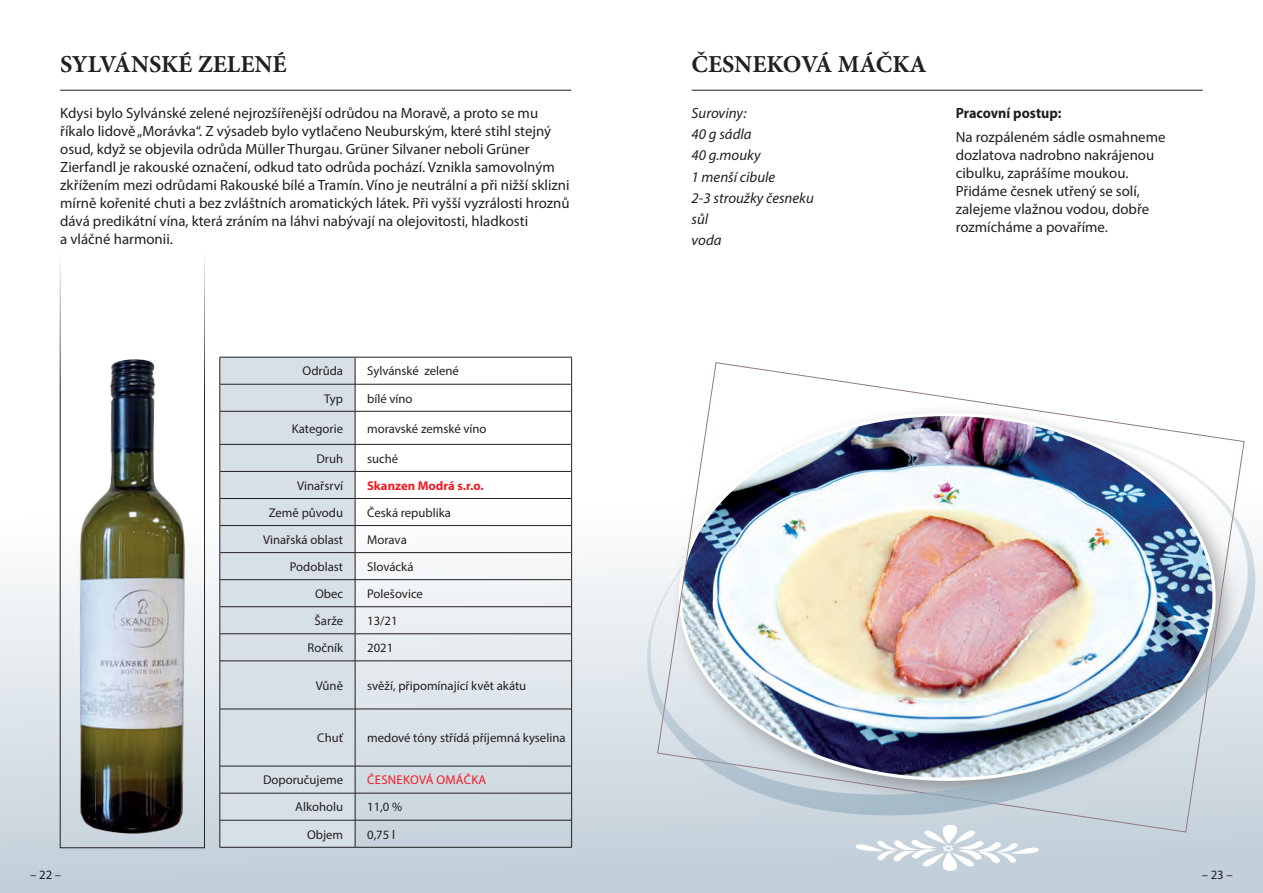
<style>
.page{position:relative;width:1263px;height:893px;background:#fff}
.page>*{position:absolute;margin:0;border:0;box-sizing:border-box;transform-origin:0 0}
.t1{font:700 24.45px "Minion Pro";letter-spacing:-.01em;color:#231f20}
.t2{font:14.85px/18px "Myriad Pro";color:#231f20}
.t3{font:italic 14.85px/21.1px "Myriad Pro";color:#231f20}
.t4{font:700 14.85px "Myriad Pro";color:#231f20;scale:.95 1}
.t5{font:12.75px "Myriad Pro";color:#231f20}
.t6{font:700 12.75px "Myriad Pro";color:#ee1d23}
.t7{font:12.75px "Myriad Pro";color:#ee1d23}
</style>
<div class="page">
<div style="left:0;top:455px;width:1263px;height:438px;background:linear-gradient(to bottom,#fff,#bfcdd7)"></div>
<svg style="left:855px;top:840px;width:184px;height:31px"></svg>
<img style="left:56px;top:348px;width:155px;height:494px">
<hr style="left:692px;top:90px;width:511px;height:1px;background:#231f20">
<hr style="left:60px;top:90px;width:511px;height:1px;background:#231f20">
<div style="left:60px;top:236px;width:145px;height:612px;border:1px solid #231f20"></div>
<div style="left:221px;top:358px;width:134px;height:489px;background:#d8e0e7"></div>
<hr style="left:220px;top:384px;width:135px;height:1px;background:#231f20">
<hr style="left:355px;top:384px;width:216px;height:1px;background:#231f20">
<svg style="left:355px;top:358px;width:1px;height:53px"></svg>
<hr style="left:220px;top:411px;width:135px;height:1px;background:#231f20">
<hr style="left:355px;top:411px;width:216px;height:1px;background:#231f20">
<hr style="left:355px;top:411px;width:1px;height:33px;background:#231f20">
<hr style="left:220px;top:444px;width:135px;height:1px;background:#231f20">
<hr style="left:355px;top:444px;width:216px;height:1px;background:#231f20">
<hr style="left:220px;top:471px;width:135px;height:1px;background:#231f20">
<hr style="left:355px;top:471px;width:216px;height:1px;background:#231f20">
<hr style="left:220px;top:498px;width:135px;height:1px;background:#231f20">
<hr style="left:355px;top:498px;width:216px;height:1px;background:#231f20">
<hr style="left:220px;top:525px;width:135px;height:1px;background:#231f20">
<hr style="left:355px;top:525px;width:216px;height:1px;background:#231f20">
<hr style="left:220px;top:552px;width:135px;height:1px;background:#231f20">
<hr style="left:355px;top:552px;width:216px;height:1px;background:#231f20">
<hr style="left:220px;top:579px;width:135px;height:1px;background:#231f20">
<hr style="left:355px;top:579px;width:216px;height:1px;background:#231f20">
<hr style="left:220px;top:606px;width:135px;height:1px;background:#231f20">
<hr style="left:355px;top:606px;width:216px;height:1px;background:#231f20">
<hr style="left:220px;top:633px;width:135px;height:1px;background:#231f20">
<hr style="left:355px;top:633px;width:216px;height:1px;background:#231f20">
<svg style="left:355px;top:444px;width:1px;height:217px"></svg>
<hr style="left:220px;top:661px;width:135px;height:1px;background:#231f20">
<hr style="left:355px;top:661px;width:216px;height:1px;background:#231f20">
<hr style="left:355px;top:661px;width:1px;height:48px;background:#231f20">
<hr style="left:220px;top:709px;width:135px;height:1px;background:#231f20">
<hr style="left:355px;top:709px;width:216px;height:1px;background:#231f20">
<hr style="left:355px;top:709px;width:1px;height:57px;background:#231f20">
<hr style="left:220px;top:766px;width:135px;height:1px;background:#231f20">
<hr style="left:355px;top:766px;width:216px;height:1px;background:#231f20">
<hr style="left:220px;top:793px;width:135px;height:1px;background:#231f20">
<hr style="left:355px;top:793px;width:216px;height:1px;background:#231f20">
<hr style="left:220px;top:820px;width:135px;height:1px;background:#231f20">
<hr style="left:355px;top:820px;width:216px;height:1px;background:#231f20">
<svg style="left:355px;top:766px;width:1px;height:81px"></svg>
<hr style="left:220px;top:357px;width:135px;height:1px;background:#231f20">
<hr style="left:355px;top:357px;width:217px;height:1px;background:#231f20">
<svg style="left:220px;top:357px;width:1px;height:54px"></svg>
<svg style="left:571px;top:357px;width:1px;height:54px"></svg>
<hr style="left:220px;top:411px;width:1px;height:33px;background:#231f20">
<hr style="left:571px;top:411px;width:1px;height:33px;background:#231f20">
<svg style="left:220px;top:444px;width:1px;height:217px"></svg>
<svg style="left:571px;top:444px;width:1px;height:217px"></svg>
<hr style="left:220px;top:661px;width:1px;height:48px;background:#231f20">
<hr style="left:571px;top:661px;width:1px;height:48px;background:#231f20">
<hr style="left:220px;top:709px;width:1px;height:57px;background:#231f20">
<hr style="left:571px;top:709px;width:1px;height:57px;background:#231f20">
<svg style="left:220px;top:766px;width:1px;height:81px"></svg>
<svg style="left:571px;top:766px;width:1px;height:81px"></svg>
<hr style="left:220px;top:847px;width:135px;height:1px;background:#231f20">
<hr style="left:355px;top:847px;width:217px;height:1px;background:#231f20">
<img style="left:628px;top:402px;width:635px;height:438px">
<h1 class="t1" style="left:60px;top:47px;width:154px">SYLVÁNSKÉ ZELEN</h1>
<h1 class="t1" style="left:273px;top:47px;width:16px">É</h1>
<p class="t2" style="left:60px;top:104px;width:511px">Kdysi bylo Sylvánské zelené nejrozšířenější odrůdou na Moravě, a proto se mu říkalo lidově „Morávka“. Z výsadeb bylo vytlačeno Neuburským, které stihl stejný osud, když se objevila odrůda Müller Thurgau. Grüner Silvaner neboli Grüner Zierfandl je rakouské označení, odkud tato odrůda pochází. Vznikla samovolným zkřížením mezi odrůdami Rakouské bílé a Tramín. Víno je neutrální a při nižší sklizni mírně kořenité chuti a bez zvláštních aromatických látek. Při vyšší vyzrálosti hroznů dává predikátní vína, která zráním na láhvi nabývají na olejovitosti, hladkosti<br>a vláčné harmonii.</p>
<p class="t5" style="left:303px;top:363px;width:42px">Odrůda</p>
<p class="t5" style="left:367px;top:363px;width:93px">Sylvánské zelené</p>
<p class="t5" style="left:324px;top:390px;width:21px">Typ</p>
<p class="t5" style="left:367px;top:390px;width:47px">bílé víno</p>
<p class="t5" style="left:292px;top:420px;width:53px">Kategorie</p>
<p class="t5" style="left:367px;top:420px;width:121px">moravské zemské víno</p>
<p class="t5" style="left:316px;top:450px;width:28px">Druh</p>
<p class="t5" style="left:367px;top:450px;width:33px">suché</p>
<p class="t5" style="left:297px;top:478px;width:47px">Vinařsrví</p>
<p class="t6" style="left:367px;top:477px;width:118px">Skanzen Modrá s.r.o.</p>
<p class="t5" style="left:269px;top:505px;width:76px">Země původu</p>
<p class="t5" style="left:367px;top:505px;width:85px">Česká republika</p>
<p class="t5" style="left:263px;top:532px;width:81px">Vinařská oblast</p>
<p class="t5" style="left:367px;top:532px;width:41px">Morava</p>
<p class="t5" style="left:290px;top:559px;width:55px">Podoblast</p>
<p class="t5" style="left:367px;top:559px;width:48px">Slovácká</p>
<p class="t5" style="left:315px;top:586px;width:30px">Obec</p>
<p class="t5" style="left:367px;top:586px;width:57px">Polešovice</p>
<p class="t5" style="left:315px;top:613px;width:30px">Šarže</p>
<p class="t5" style="left:367px;top:613px;width:32px">13/21</p>
<p class="t5" style="left:307px;top:640px;width:37px">Ročník</p>
<p class="t5" style="left:367px;top:640px;width:28px">2021</p>
<p class="t5" style="left:316px;top:677px;width:29px">Vůně</p>
<p class="t5" style="left:367px;top:677px;width:161px">svěží, připomínající květ akátu</p>
<p class="t5" style="left:317px;top:730px;width:27px">Chuť</p>
<p class="t5" style="left:367px;top:730px;width:200px">medové tóny střídá příjemná kyselina</p>
<p class="t5" style="left:263px;top:772px;width:82px">Doporučujeme</p>
<p class="t7" style="left:367px;top:772px;width:9px">česnekov</p>
<p class="t7" style="left:426px;top:772px;width:47px">á omáčka</p>
<p class="t5" style="left:295px;top:799px;width:49px">Alkoholu</p>
<p class="t5" style="left:367px;top:799px;width:37px">11,0 %</p>
<p class="t5" style="left:307px;top:826px;width:38px">Objem</p>
<p class="t5" style="left:367px;top:826px;width:29px">0,75 l</p>
<h1 class="t1" style="left:692px;top:47px;width:235px">ČESNEKOVÁ MÁČKA</h1>
<p class="t3" style="left:692px;top:102px;width:124px">Suroviny:<br>40 g sádla<br>40 g.mouky<br>1 menší cibule<br>2-3 stroužky česneku sůl<br>voda</p>
<p class="t4" style="left:956px;top:103px;width:113px">Pracovní postup:</p>
<p class="t2" style="left:956px;top:128px;width:211px">Na rozpáleném sádle osmahneme dozlatova nadrobno nakrájenou cibulku, zaprášíme moukou.<br>Přidáme česnek utřený se solí, zalejeme vlažnou vodou, dobře rozmícháme a povaříme.</p>
<p class="t5" style="left:30px;top:867px;width:33px">– 22 –</p>
<p class="t5" style="left:1202px;top:867px;width:33px">– 23 –</p>
</div>
